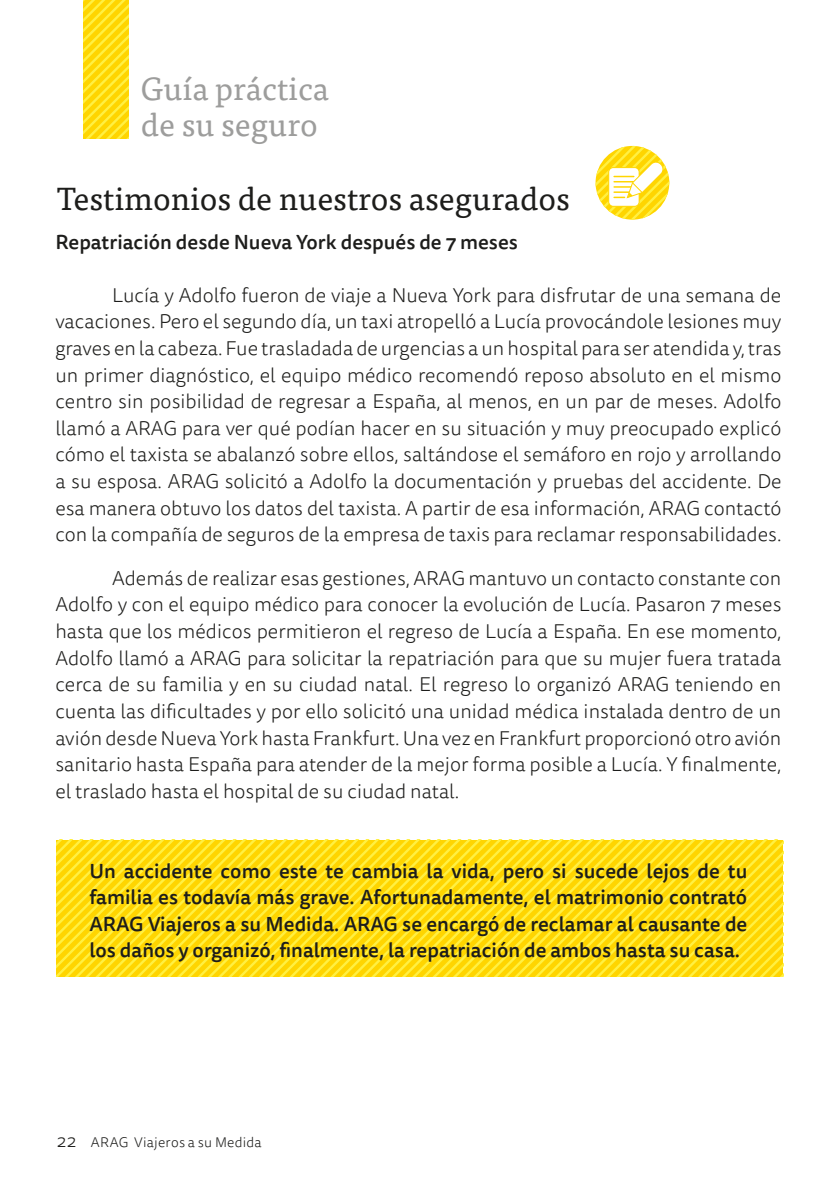
<style>
.page{position:relative;width:840px;height:1191px;background:#fff}
.page>*{position:absolute;margin:0;border:0;box-sizing:border-box;transform-origin:0 0}
.t1{font:32px "Tisa Pro";color:#1d1d1b}
.t2{font:32px/36px "Tisa Pro";color:#9d9d9c}
.t3{font:300 20px/26.6px "Tisa Sans Pro";color:#1d1d1b;text-align:justify}
.t4{font:500 20px/26.6px "Tisa Sans Pro";color:#1d1d1b;text-align:justify}
.t5{font:300 14px "Tisa Sans Pro";letter-spacing:.015em;color:#1d1d1b}
.s1{font-size:18px}
</style>
<div class="page">
<svg style="left:83px;top:0;width:45px;height:138px;background:#ffdd15"></svg>
<svg style="left:57px;top:840px;width:725px;height:137px;background:#ffdd15"></svg>
<svg style="left:595px;top:146px;width:74px;height:74px"></svg>
<h1 class="t2" style="left:141px;top:69px;width:190px">Guía práctica de su seguro</h1>
<h1 class="t1" style="left:57px;top:175px;width:514px">Testimonios de nuestros asegurados</h1>
<p class="t4" style="left:55px;top:228px;width:464px">Repatriación desde Nueva York después de 7 meses</p>
<p class="t3" style="left:55px;top:282px;width:727px;text-indent:57px">Lucía y Adolfo fueron de viaje a Nueva York para disfrutar de una semana de vacaciones. Pero el segundo día, un taxi atropelló a Lucía provocándole lesiones muy graves en la cabeza. Fue trasladada de urgencias a un hospital para ser atendida y, tras un primer diagnóstico, el equipo médico recomendó reposo absoluto en el mismo centro sin posibilidad de regresar a España, al menos, en un par de meses. Adolfo llamó a ARAG para ver qué podían hacer en su situación y muy preocupado explicó cómo el taxista se abalanzó sobre ellos, saltándose el semáforo en rojo y arrollando a su esposa. ARAG solicitó a Adolfo la documentación y pruebas del accidente. De esa manera obtuvo los datos del taxista. A partir de esa información, ARAG contactó con la compañía de seguros de la empresa de taxis para reclamar responsabilidades.</p>
<p class="t3" style="left:55px;top:565px;width:727px;text-indent:57px">Además de realizar esas gestiones, ARAG mantuvo un contacto constante con Adolfo y con el equipo médico para conocer la evolución de Lucía. Pasaron 7 meses hasta que los médicos permitieron el regreso de Lucía a España. En ese momento, Adolfo llamó a ARAG para solicitar la repatriación para que su mujer fuera tratada cerca de su familia y en su ciudad natal. El regreso lo organizó ARAG teniendo en cuenta las dificultades y por ello solicitó una unidad médica instalada dentro de un avión desde Nueva York hasta Frankfurt. Una vez en Frankfurt proporcionó otro avión sanitario hasta España para atender de la mejor forma posible a Lucía. Y finalmente, el traslado hasta el hospital de su ciudad natal.</p>
<p class="t4" style="left:89px;top:857px;width:659px">Un accidente como este te cambia la vida, pero si sucede lejos de tu familia es todavía más grave. Afortunadamente, el matrimonio contrató ARAG Viajeros a su Medida. ARAG se encargó de reclamar al causante de los daños y organizó, finalmente, la repatriación de ambos hasta su casa.</p>
<p class="t5" style="left:57px;top:1133px;width:206px"><span class="s1">22</span> ARAG Viajeros a su Medida</p>
</div>
